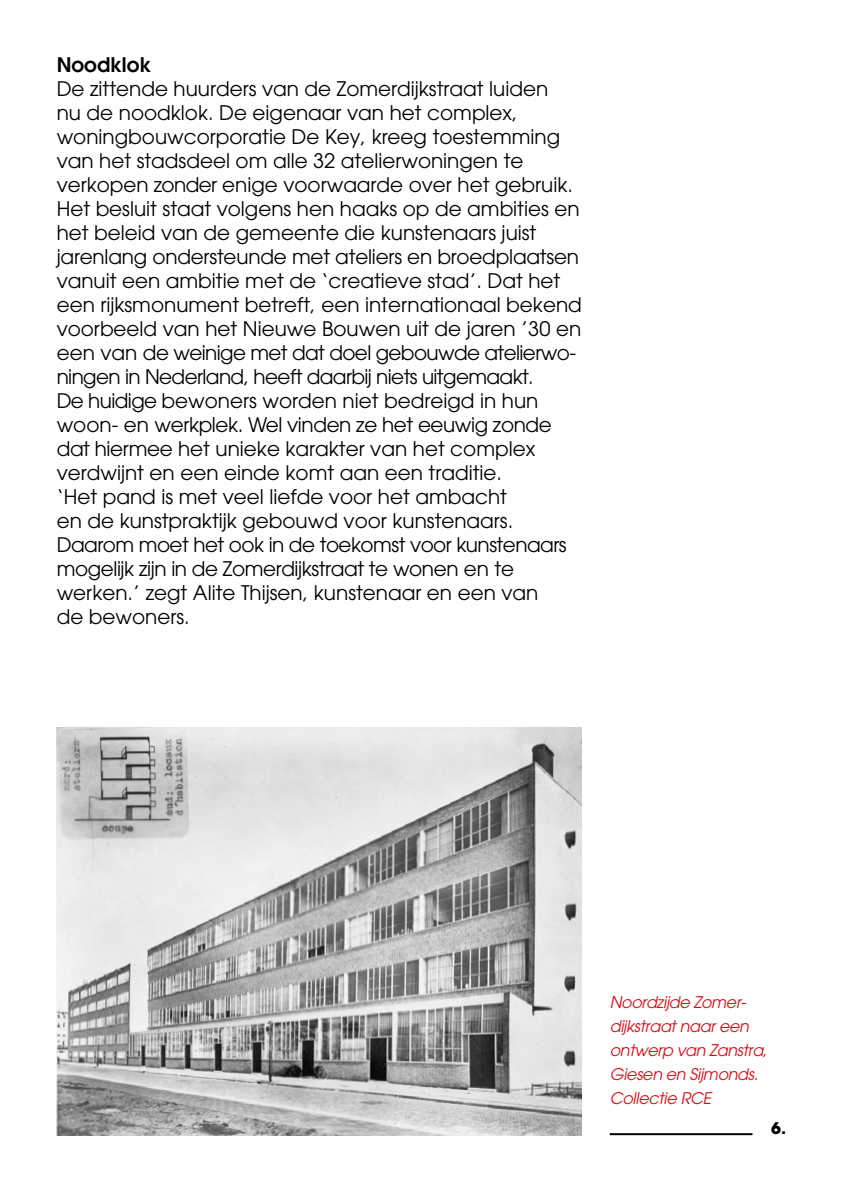
<style>
.page{position:relative;width:842px;height:1191px;background:#fff}
.page>*{position:absolute;margin:0;border:0;box-sizing:border-box;transform-origin:0 0}
.t1{font:20px/24px "Avant Garde";color:#000}
.t2{font:20px/24px "Avant Garde";letter-spacing:-.025em;color:#000}
.t3{font:600 20px "Avant Garde";color:#000}
.t4{font:italic 16px/24px "Avant Garde";letter-spacing:-.02em;color:#dc0a14}
.t5{font:700 16px "Avant Garde";color:#000}
</style>
<div class="page">
<img style="left:57px;top:727px;width:525px;height:408px">
<hr style="left:610px;top:1133px;width:142px;height:2px;background:#000">
<p class="t3" style="left:57px;top:52px;width:96px">Noodklok</p>
<p class="t1" style="left:57px;top:77px;width:493px">De zittende huurders van de Zomerdijkstraat luiden</p>
<p class="t1" style="left:57px;top:101px;width:463px">nu de noodklok. De eigenaar van het complex,</p>
<p class="t1" style="left:57px;top:125px;width:505px">woningbouwcorporatie De Key, kreeg toestemming van het stadsdeel om alle 32 atelierwoningen te</p>
<p class="t1" style="left:57px;top:173px;width:524px">verkopen zonder enige voorwaarde over het gebruik.<br>Het besluit staat volgens hen haaks op de ambities en het beleid van de gemeente die kunstenaars juist</p>
<p class="t1" style="left:57px;top:245px;width:527px">jarenlang ondersteunde met ateliers en broedplaatsen vanuit een ambitie met de ‘creatieve stad’. Dat het een rijksmonument betreft, een internationaal bekend voorbeeld van het Nieuwe Bouwen uit de jaren ’30 en een van de weinige met dat doel gebouwde atelierwo&shy;ningen in Nederland, heeft daarbij niets uitgemaakt.</p>
<p class="t1" style="left:57px;top:389px;width:497px">De huidige bewoners worden niet bedreigd in hun woon- en werkplek. Wel vinden ze het eeuwig zonde dat hiermee het unieke karakter van het complex</p>
<p class="t1" style="left:57px;top:461px;width:447px">verdwijnt en een einde komt aan een traditie.</p>
<p class="t1" style="left:57px;top:485px;width:452px">‘Het pand is met veel liefde voor het ambacht</p>
<p class="t1" style="left:57px;top:509px;width:458px">en de kunstpraktijk gebouwd voor kunstenaars.</p>
<p class="t2" style="left:57px;top:533px;width:511px">Daarom moet het ook in de toekomst voor kunstenaars mogelijk zijn in de Zomerdijkstraat te wonen en te</p>
<p class="t1" style="left:57px;top:581px;width:483px">werken.’ zegt Alite Thijsen, kunstenaar en een van</p>
<p class="t1" style="left:57px;top:605px;width:135px">de bewoners.</p>
<p class="t4" style="left:610px;top:990px;width:159px">Noordzijde Zomer&shy;dijkstraat naar een ontwerp van Zanstra,<br>Giesen en Sijmonds.<br>Collectie RCE</p>
<p class="t5" style="left:771px;top:1117px;width:16px">6.</p>
</div>
